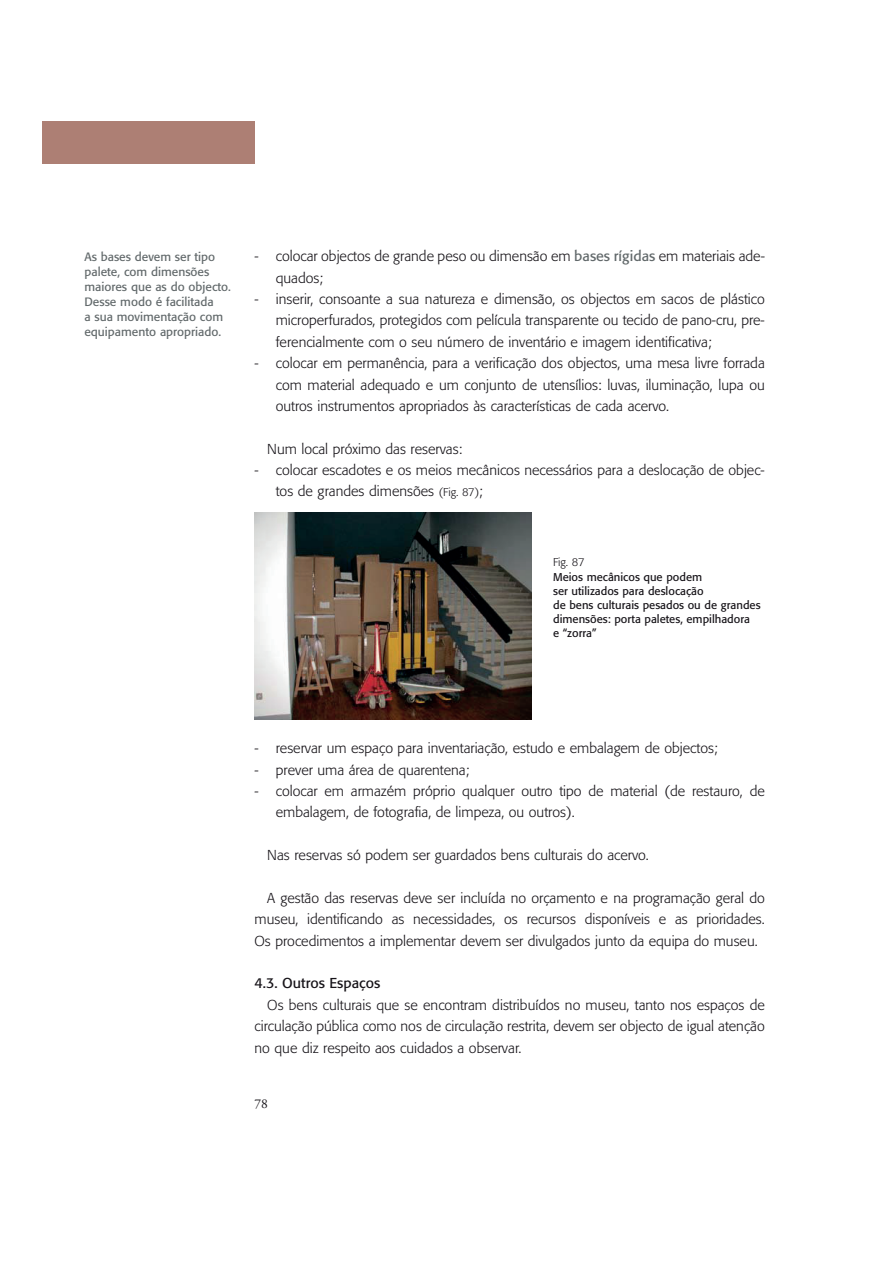
<style>
.page{position:relative;width:893px;height:1263px;background:#fff}
.page>*{position:absolute;margin:0;border:0;box-sizing:border-box;transform-origin:0 0}
.t1{font:300 14.25px/21.5px "Formata";color:#171419;text-align:justify}
.t2{font:14.25px "Formata";color:#171419}
.t3{font:13.5px "Adobe Garamond";color:#171419}
.t4{font:12px/15px "Formata";color:#62696b}
.t5{font:11.25px/14.1px "Formata";color:#171419}
.t6{font:300 11.25px "Formata";color:#171419}
.s1{font-weight:400;color:#62696b}
.s2{font-size:11.25px}
</style>
<div class="page">
<div style="left:42px;top:122px;width:212px;height:42px;background:#ad7f74"></div>
<img style="left:254px;top:513px;width:278px;height:207px">
<p class="t4" style="left:84px;top:251px;width:148px">As bases devem ser tipo palete, com dimensões maiores que as do objecto.<br>Desse modo é facilitada<br>a sua movimentação com equipamento apropriado.</p>
<p class="t1" style="left:276px;top:246px;width:490px;text-indent:-21px">- colocar objectos de grande peso ou dimensão em <span class="s1">bases rígidas</span> em materiais ade&shy;quados;</p>
<p class="t1" style="left:276px;top:289px;width:490px;text-indent:-21px">- inserir, consoante a sua natureza e dimensão, os objectos em sacos de plástico microperfurados, protegidos com película transparente ou tecido de pano-cru, pre&shy;ferencialmente com o seu número de inventário e imagem identificativa;</p>
<p class="t1" style="left:276px;top:353px;width:490px;text-indent:-21px">- colocar em permanência, para a verificação dos objectos, uma mesa livre forrada com material adequado e um conjunto de utensílios: luvas, iluminação, lupa ou outros instrumentos apropriados às características de cada acervo.</p>
<p class="t1" style="left:267px;top:439px;width:196px">Num local próximo das reservas:</p>
<p class="t1" style="left:276px;top:460px;width:490px;text-indent:-21px">- colocar escadotes e os meios mecânicos necessários para a deslocação de objec&shy;tos de grandes dimensões <span class="s2">(Fig. 87)</span>;</p>
<p class="t6" style="left:553px;top:558px;width:33px">Fig. 87</p>
<p class="t5" style="left:553px;top:571px;width:209px">Meios mecânicos que podem<br>ser utilizados para deslocação<br>de bens culturais pesados ou de grandes dimensões: porta paletes, empilhadora<br>e “zorra”</p>
<p class="t1" style="left:254px;top:738px;width:464px">- reservar um espaço para inventariação, estudo e embalagem de objectos;</p>
<p class="t1" style="left:254px;top:760px;width:216px">- prever uma área de quarentena;</p>
<p class="t1" style="left:276px;top:781px;width:490px;text-indent:-21px">- colocar em armazém próprio qualquer outro tipo de material (de restauro, de embalagem, de fotografia, de limpeza, ou outros).</p>
<p class="t1" style="left:267px;top:845px;width:383px">Nas reservas só podem ser guardados bens culturais do acervo.</p>
<p class="t1" style="left:254px;top:888px;width:512px;text-indent:13px">A gestão das reservas deve ser incluída no orçamento e na programação geral do museu, identificando as necessidades, os recursos disponíveis e as prioridades.<br>Os procedimentos a implementar devem ser divulgados junto da equipa do museu.</p>
<p class="t2" style="left:254px;top:977px;width:127px">4.3. Outros Espaços</p>
<p class="t1" style="left:254px;top:995px;width:512px;text-indent:13px">Os bens culturais que se encontram distribuídos no museu, tanto nos espaços de circulação pública como nos de circulação restrita, devem ser objecto de igual atenção no que diz respeito aos cuidados a observar.</p>
<p class="t3" style="left:254px;top:1098px;width:15px">78</p>
</div>
